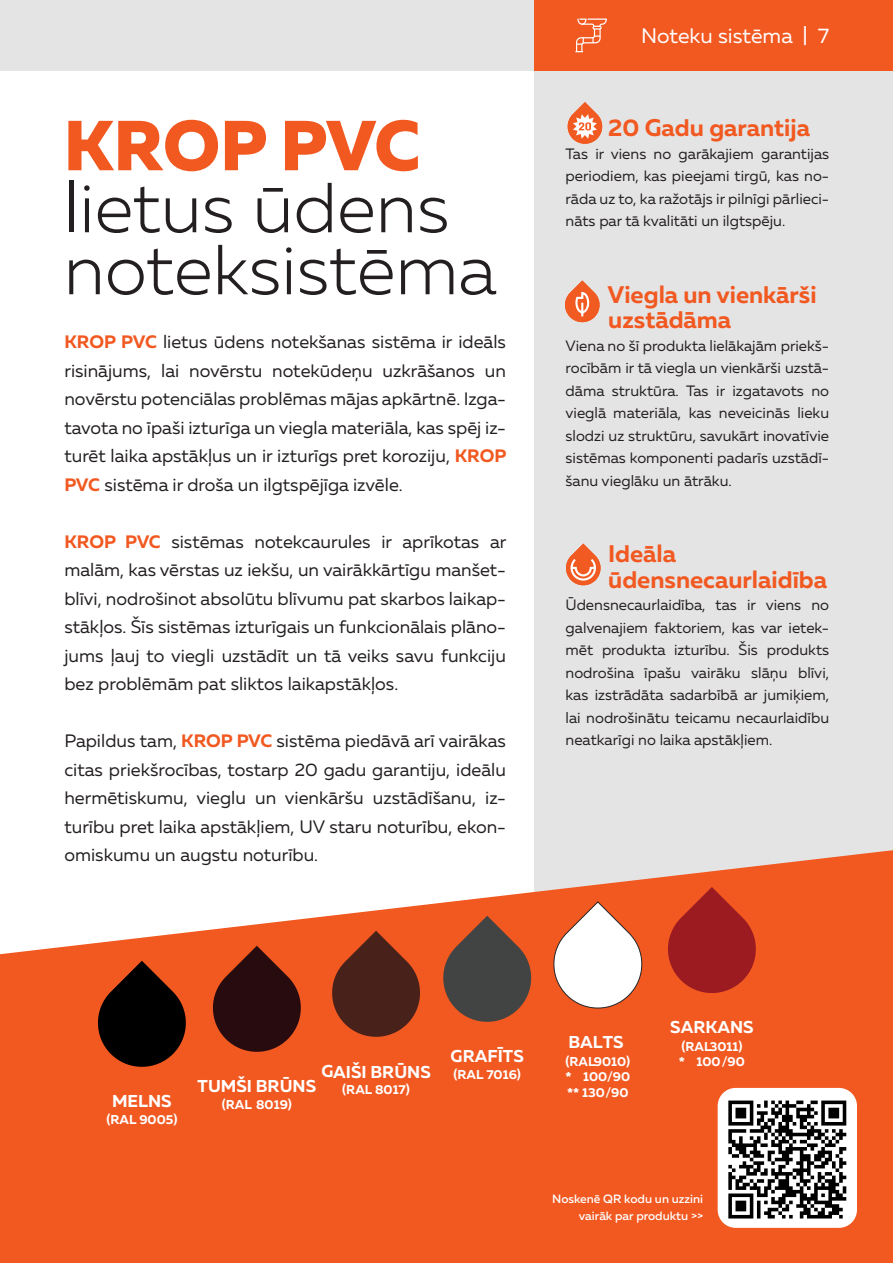
<style>
.page{position:relative;width:893px;height:1263px;background:#fff}
.page>*{position:absolute;margin:0;border:0;box-sizing:border-box;transform-origin:0 0}
.t1{font:300 70.5px/61.9px "Muller";color:#231f20}
.t2{font:800 70.5px "Muller";letter-spacing:-.01em;color:#f15921}
.t3{font:700 24px "Muller";color:#f15921}
.t4{font:21px "Muller";color:#fff}
.t5{font:18px/28.5px "Muller";color:#231f20;text-align:justify}
.t6{font:700 17.1px "Muller";color:#fff}
.t7{font:15px/22.5px "Muller";color:#231f20;text-align:justify}
.t8{font:700 12.9px/15.5px "Muller";color:#fff}
.t9{font:500 12px/16.5px "Muller";color:#fff;text-align:right}
.s1{font-weight:700;color:#f15921}
</style>
<div class="page">
<div style="left:0;top:0;width:540px;height:70px;background:#e5e4e5"></div>
<div style="left:535px;top:64px;width:358px;height:833px;background:#e5e4e5"></div>
<svg style="left:0;top:850px;width:893px;height:413px;fill:#f15921"></svg>
<div style="left:718px;top:1088px;width:139px;height:140px;background:#fff;border-radius:18px"></div>
<div style="left:2px;top:1253px;width:891px;height:10px;background:#f15921"></div>
<div style="left:535px;top:0;width:358px;height:70px;background:#f15921"></div>
<svg style="left:728px;top:1100px;width:118px;height:118px"></svg>
<svg style="left:664px;top:887px;width:96px;height:110px;background:#bc3221"></svg>
<svg style="left:548px;top:901px;width:99px;height:112px"></svg>
<svg style="left:94px;top:961px;width:96px;height:110px;background:#5d220c"></svg>
<svg style="left:209px;top:946px;width:96px;height:110px;background:#752915"></svg>
<svg style="left:328px;top:931px;width:96px;height:110px;background:#88361c"></svg>
<svg style="left:439px;top:916px;width:96px;height:110px;background:#854c36"></svg>
<svg style="left:568px;top:102px;width:34px;height:42px"></svg>
<svg style="left:565px;top:280px;width:35px;height:42px"></svg>
<svg style="left:566px;top:544px;width:35px;height:41px"></svg>
<svg style="left:575px;top:19px;width:32px;height:33px"></svg>
<p class="t2" style="left:64px;top:101px;width:358px">KROP PVC</p>
<p class="t1" style="left:64px;top:176px;width:434px">lietus ūdens noteksistēma</p>
<p class="t5" style="left:64px;top:327px;width:444px"><span class="s1">KROP PVC</span> lietus ūdens notekšanas sistēma ir ideāls risinājums, lai novērstu notekūdeņu uzkrāšanos un novērstu potenciālas problēmas mājas apkārtnē. Izga&shy;tavota no īpaši izturīga un viegla materiāla, kas spēj iz&shy;turēt laika apstākļus un ir izturīgs pret koroziju, <span class="s1">KROP PVC</span> sistēma ir droša un ilgtspējīga izvēle.</p>
<p class="t5" style="left:64px;top:527px;width:443px"><span class="s1">KROP PVC</span> sistēmas notekcaurules ir aprīkotas ar malām, kas vērstas uz iekšu, un vairākkārtīgu manšet&shy;blīvi, nodrošinot absolūtu blīvumu pat skarbos laikap&shy;stākļos. Šīs sistēmas izturīgais un funkcionālais plāno&shy;jums ļauj to viegli uzstādīt un tā veiks savu funkciju bez problēmām pat sliktos laikapstākļos.</p>
<p class="t5" style="left:64px;top:726px;width:443px">Papildus tam, <span class="s1">KROP PVC</span> sistēma piedāvā arī vairākas citas priekšrocības, tostarp 20 gadu garantiju, ideālu hermētiskumu, vieglu un vienkāršu uzstādīšanu, iz&shy;turību pret laika apstākļiem, UV staru noturību, ekon&shy;omiskumu un augstu noturību.</p>
<p class="t4" style="left:641px;top:23px;width:189px">Noteku sistēma | 7</p>
<p class="t3" style="left:608px;top:113px;width:203px">20 Gadu garantija</p>
<p class="t7" style="left:566px;top:142px;width:265px">Tas ir viens no garākajiem garantijas periodiem, kas pieejami tirgū, kas no&shy;rāda uz to, ka ražotājs ir pilnīgi pārlieci&shy;nāts par tā kvalitāti un ilgtspēju.</p>
<p class="t3" style="left:607px;top:279px;width:211px">Viegla un vienkārši</p>
<p class="t3" style="left:608px;top:305px;width:125px">uzstādāma</p>
<p class="t7" style="left:566px;top:334px;width:265px">Viena no šī produkta lielākajām priekš&shy;rocībām ir tā viegla un vienkārši uzstā&shy;dāma struktūra. Tas ir izgatavots no vieglā materiāla, kas neveicinās lieku slodzi uz struktūru, savukārt inovatīvie sistēmas komponenti padarīs uzstādī&shy;šanu vieglāku un ātrāku.</p>
<p class="t3" style="left:608px;top:539px;width:69px">Ideāla</p>
<p class="t3" style="left:608px;top:564px;width:220px">ūdensnecaurlaidība</p>
<p class="t7" style="left:566px;top:593px;width:265px">Ūdensnecaurlaidība, tas ir viens no galvenajiem faktoriem, kas var ietek&shy;mēt produkta izturību. Šis produkts nodrošina īpašu vairāku slāņu blīvi, kas izstrādāta sadarbībā ar jumiķiem, lai nodrošinātu teicamu necaurlaidību neatkarīgi no laika apstākļiem.</p>
<p class="t6" style="left:451px;top:1045px;width:75px">GRAFĪTS</p>
<p class="t6" style="left:321px;top:1061px;width:111px">GAIŠI BRŪNS</p>
<p class="t8" style="left:453px;top:1067px;width:69px">(RAL 7016)</p>
<p class="t6" style="left:198px;top:1075px;width:120px">TUMŠI BRŪNS</p>
<p class="t8" style="left:342px;top:1082px;width:69px">(RAL 8017)</p>
<p class="t6" style="left:112px;top:1090px;width:61px">MELNS</p>
<p class="t8" style="left:222px;top:1097px;width:72px">(RAL 8019)</p>
<p class="t8" style="left:106px;top:1112px;width:73px">(RAL 9005)</p>
<p class="t6" style="left:568px;top:1032px;width:57px">BALTS</p>
<p class="t6" style="left:670px;top:1017px;width:85px">SARKANS</p>
<p class="t8" style="left:681px;top:1038px;width:63px">(RAL3011)</p>
<p class="t8" style="left:565px;top:1053px;width:66px">(RAL9010)</p>
<p class="t8" style="left:679px;top:1054px;width:68px">* 100/90</p>
<p class="t8" style="left:565px;top:1069px;width:66px">* 100/90 ** 130/90</p>
<p class="t9" style="left:552px;top:1191px;width:152px">Noskenē QR kodu un uzzini vairāk par produktu &gt;&gt;</p>
</div>
